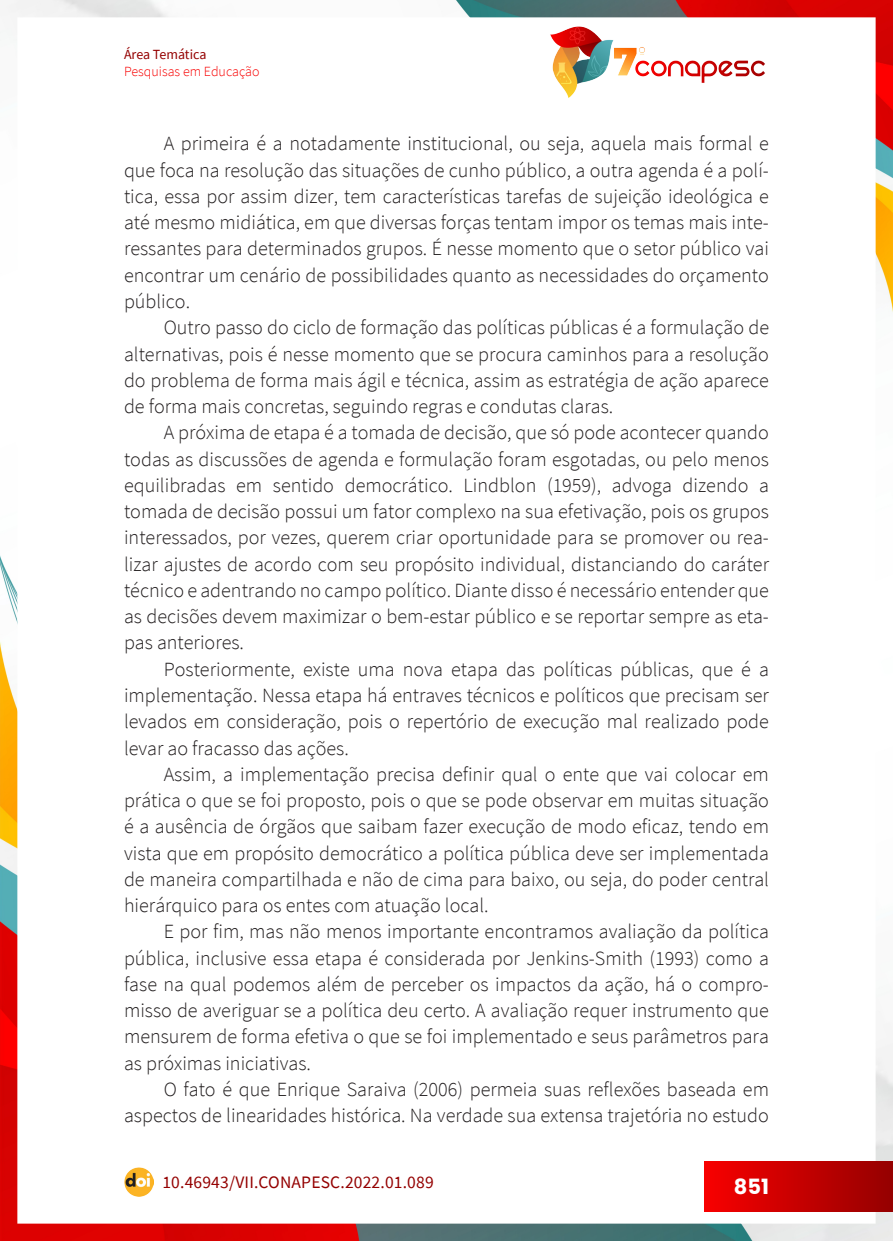
<style>
.page{position:relative;width:893px;height:1241px;background:#fff}
.page>*{position:absolute;margin:0;border:0;box-sizing:border-box;transform-origin:0 0}
.t1{font:700 21px "Poppins";color:#fff}
._7_CORPO{font:300 20.12px/26.2px "Source Sans Pro";color:#231f20;text-align:justify}
.t2{font:17.5px "Source Sans Pro";letter-spacing:.01em;color:#940000}
.t3{font:300 14px "Source Sans Pro";color:#f80000}
.t4{font:14px "Source Sans Pro";letter-spacing:-.005em;color:#940000}
</style>
<div class="page">
<img style="left:0;top:0;width:893px;height:1240px">
<div style="left:17px;top:17px;width:859px;height:1206px;background:#fff"></div>
<img style="left:124px;top:1167px;width:30px;height:29px">
<div style="left:704px;top:1161px;width:189px;height:49px;background:linear-gradient(to right,#f80000,#950000)"></div>
<img style="left:550px;top:26px;width:215px;height:72px">
<p class="t4" style="left:124px;top:45px;width:84px">Área Temática</p>
<p class="t3" style="left:124px;top:62px;width:137px">Pesquisas em Educação</p>
<p class="_7_CORPO" style="left:124px;top:130px;width:646px;text-indent:40px">A primeira é a notadamente institucional, ou seja, aquela mais formal e que foca na resolução das situações de cunho público, a outra agenda é a polí&shy;tica, essa por assim dizer, tem características tarefas de sujeição ideológica e até mesmo midiática, em que diversas forças tentam impor os temas mais inte&shy;ressantes para determinados grupos. É nesse momento que o setor público vai encontrar um cenário de possibilidades quanto as necessidades do orçamento público.</p>
<p class="_7_CORPO" style="left:124px;top:314px;width:646px;text-indent:40px">Outro passo do ciclo de formação das políticas públicas é a formulação de alternativas, pois é nesse momento que se procura caminhos para a resolução do problema de forma mais ágil e técnica, assim as estratégia de ação aparece de forma mais concretas, seguindo regras e condutas claras.</p>
<p class="_7_CORPO" style="left:124px;top:419px;width:646px;text-indent:40px">A próxima de etapa é a tomada de decisão, que só pode acontecer quando todas as discussões de agenda e formulação foram esgotadas, ou pelo menos equilibradas em sentido democrático. Lindblon (1959), advoga dizendo a tomada de decisão possui um fator complexo na sua efetivação, pois os grupos interessados, por vezes, querem criar oportunidade para se promover ou rea&shy;lizar ajustes de acordo com seu propósito individual, distanciando do caráter técnico e adentrando no campo político. Diante disso é necessário entender que as decisões devem maximizar o bem-estar público e se reportar sempre as eta&shy;pas anteriores.</p>
<p class="_7_CORPO" style="left:124px;top:655px;width:646px;text-indent:40px">Posteriormente, existe uma nova etapa das políticas públicas, que é a implementação. Nessa etapa há entraves técnicos e políticos que precisam ser levados em consideração, pois o repertório de execução mal realizado pode levar ao fracasso das ações.</p>
<p class="_7_CORPO" style="left:124px;top:760px;width:646px;text-indent:40px">Assim, a implementação precisa definir qual o ente que vai colocar em prática o que se foi proposto, pois o que se pode observar em muitas situação é a ausência de órgãos que saibam fazer execução de modo eficaz, tendo em vista que em propósito democrático a política pública deve ser implementada de maneira compartilhada e não de cima para baixo, ou seja, do poder central hierárquico para os entes com atuação local.</p>
<p class="_7_CORPO" style="left:124px;top:918px;width:646px;text-indent:40px">E por fim, mas não menos importante encontramos avaliação da política pública, inclusive essa etapa é considerada por Jenkins-Smith (1993) como a fase na qual podemos além de perceber os impactos da ação, há o compro&shy;misso de averiguar se a política deu certo. A avaliação requer instrumento que mensurem de forma efetiva o que se foi implementado e seus parâmetros para as próximas iniciativas.</p>
<p class="_7_CORPO" style="left:124px;top:1075px;width:646px;text-align:right">O fato é que Enrique Saraiva (2006) permeia suas reflexões baseada em aspectos de linearidades histórica. Na verdade sua extensa trajetória no estudo</p>
<p class="t2" style="left:162px;top:1170px;width:273px">10.46943/VII.CONAPESC.2022.01.089</p>
<p class="t1" style="left:734px;top:1173px;width:37px">851</p>
</div>
